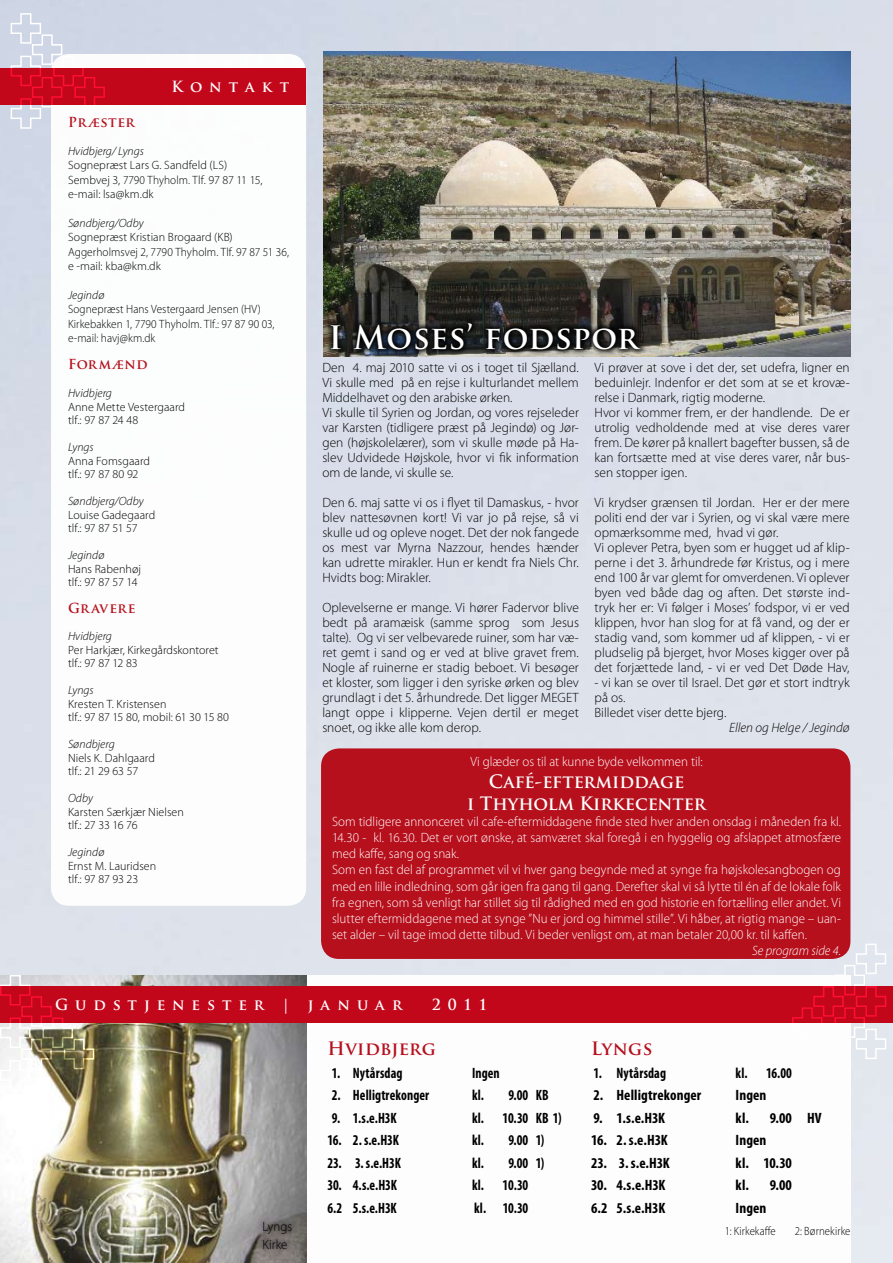
<style>
.page{position:relative;width:893px;height:1263px;background:#fff}
.page>*{position:absolute;margin:0;border:0;box-sizing:border-box;transform-origin:0 0}
.t1{font:700 31.5px "Trajan Pro";letter-spacing:.02em;color:#fff}
.t2{font:700 18px/21.6px "Trajan Pro";color:#fff;text-align:center}
.t3{font:700 18px "Trajan Pro";letter-spacing:.02em;color:#b6101d}
.t4{font:700 condensed 15px "Myriad Pro";letter-spacing:.005em;color:#000;scale:.9 1}
.t5{font:700 condensed 15px "Myriad Pro";letter-spacing:.005em;color:#000}
.t6{font:700 15px "Trajan Pro";letter-spacing:.46em;color:#fff}
.t7{font:300 13.5px/15px "Myriad Pro";letter-spacing:.005em;color:#000}
.t8{font:300 13.5px/16.2px "Myriad Pro";color:#fff;scale:.96 1}
.t9{font:italic 300 13.5px "Myriad Pro";color:#000}
.t10{font:italic 300 13.5px "Myriad Pro";color:#fff;scale:.96 1}
.t11{font:700 13.5px "Trajan Pro";letter-spacing:.035em;color:#b6101d}
.t12{font:300 13.5px/18px "Myriad Pro";letter-spacing:.005em;color:#000;scale:.95 1}
.t13{font:700 13.5px "Trajan Pro";letter-spacing:.055em;color:#b6101d}
.t14{font:300 12px/13.5px "Myriad Pro";letter-spacing:.005em;color:#000}
.t15{font:italic 300 12px "Myriad Pro";letter-spacing:.005em;color:#000}
.t16{font:300 12px/14.4px "Myriad Pro";letter-spacing:.005em;color:#000;scale:.94 1}
.t17{font:300 12px "Myriad Pro";letter-spacing:.005em;color:#000;scale:.9 1}
</style>
<div class="page">
<img style="left:0;top:0;width:893px;height:1263px">
<div style="left:51px;top:975px;width:799px;height:288px;background:#fff"></div>
<div style="left:51px;top:54px;width:255px;height:852px;background:#fff;border-radius:18px"></div>
<img style="left:0;top:975px;width:306px;height:288px">
<div style="left:0;top:986px;width:893px;height:36px;background:#c3071b"></div>
<div style="left:0;top:69px;width:306px;height:36px;background:#c3071b"></div>
<svg style="left:10px;top:12px;width:96px;height:117px"></svg>
<svg style="left:791px;top:943px;width:96px;height:117px"></svg>
<div style="left:256px;top:1216px;width:43px;height:40px;background:#000;opacity:.75"></div>
<svg style="left:0;top:974px;width:95px;height:117px"></svg>
<img style="left:323px;top:51px;width:527px;height:306px">
<div style="left:321px;top:748px;width:529px;height:211px;background:#b6101d;border-radius:18px"></div>
<svg style="left:324px;top:316px;width:323px;height:40px;background:#292928"></svg>
<p class="t6" style="left:172px;top:77px;width:119px">Kontakt</p>
<p class="t11" style="left:68px;top:114px;width:68px">Pr æster</p>
<p class="t15" style="left:68px;top:144px;width:77px">Hvidbjerg/ Lyngs</p>
<p class="t14" style="left:68px;top:158px;width:196px;line-height:14.4px">Sognepræst Lars G. Sandfeld (LS)<br>Sembvej 3, 7790 Thyholm. Tlf. 97 87 11 15, e-mail: lsa@km.dk</p>
<p class="t15" style="left:68px;top:216px;width:77px">Søndbjerg/Odby</p>
<p class="t14" style="left:68px;top:230px;width:223px;line-height:14.4px">Sognepræst Kristian Brogaard (KB)<br>Aggerholmsvej 2, 7790 Thyholm. Tlf. 97 87 51 36, e -mail: kba@km.dk</p>
<p class="t15" style="left:68px;top:288px;width:38px">Jegindø</p>
<p class="t16" style="left:68px;top:302px;width:221px">Sognepræst Hans Vestergaard Jensen (HV)<br>Kirkebakken 1, 7790 Thyholm. Tlf.: 97 87 90 03, e-mail: havj@km.dk</p>
<p class="t11" style="left:68px;top:356px;width:81px">Formænd</p>
<p class="t15" style="left:68px;top:386px;width:45px">Hvidbjerg</p>
<p class="t14" style="left:68px;top:400px;width:119px">Anne Mette Vestergaard tlf.: 97 87 24 48</p>
<p class="t15" style="left:68px;top:440px;width:27px">Lyngs</p>
<p class="t14" style="left:68px;top:454px;width:84px">Anna Fomsgaard tlf.: 97 87 80 92</p>
<p class="t15" style="left:68px;top:494px;width:77px">Søndbjerg/Odby</p>
<p class="t14" style="left:68px;top:508px;width:89px">Louise Gadegaard tlf.: 97 87 51 57</p>
<p class="t15" style="left:68px;top:548px;width:38px">Jegindø</p>
<p class="t14" style="left:68px;top:562px;width:75px">Hans Rabenhøj tlf.: 97 87 57 14</p>
<p class="t13" style="left:68px;top:600px;width:69px">Gravere</p>
<p class="t15" style="left:68px;top:629px;width:45px">Hvidbjerg</p>
<p class="t14" style="left:68px;top:643px;width:152px">Per Harkjær, Kirkegårdskontoret tlf.: 97 87 12 83</p>
<p class="t15" style="left:68px;top:683px;width:27px">Lyngs</p>
<p class="t14" style="left:68px;top:697px;width:163px">Kresten T. Kristensen<br>tlf.: 97 87 15 80, mobil: 61 30 15 80</p>
<p class="t15" style="left:68px;top:737px;width:48px">Søndbjerg</p>
<p class="t14" style="left:68px;top:751px;width:88px">Niels K. Dahlgaard tlf.: 21 29 63 57</p>
<p class="t15" style="left:68px;top:791px;width:26px">Odby</p>
<p class="t14" style="left:68px;top:805px;width:117px">Karsten Særkjær Nielsen tlf.: 27 33 16 76</p>
<p class="t15" style="left:68px;top:845px;width:38px">Jegindø</p>
<p class="t14" style="left:68px;top:859px;width:90px">Ernst M. Lauridsen tlf.: 97 87 93 23</p>
<h1 class="t1" style="left:328px;top:318px;width:311px">I Moses’ fodspor</h1>
<p class="t7" style="left:594px;top:360px;width:257px">Vi prøver at sove i det der, set udefra, ligner en beduinlejr. Indenfor er det som at se et krovæ&shy;relse i Danmark, rigtig moderne.<br>Hvor vi kommer frem, er der handlende. De er utrolig vedholdende med at vise deres varer frem. De kører på knallert bagefter bussen, så de kan fortsætte med at vise deres varer, når bus&shy;sen stopper igen.</p>
<p class="t7" style="left:594px;top:495px;width:257px">Vi krydser grænsen til Jordan. Her er der mere politi end der var i Syrien, og vi skal være mere opmærksomme med, hvad vi gør.<br>Vi oplever Petra, byen som er hugget ud af klip&shy;perne i det 3. århundrede før Kristus, og i mere end 100 år var glemt for omverdenen. Vi oplever byen ved både dag og aften. Det største ind&shy;tryk her er: Vi følger i Moses’ fodspor, vi er ved klippen, hvor han slog for at få vand, og der er stadig vand, som kommer ud af klippen, - vi er pludselig på bjerget, hvor Moses kigger over på det forjættede land, - vi er ved Det Døde Hav,</p>
<p class="t7" style="left:594px;top:675px;width:257px">- vi kan se over til Israel. Det gør et stort indtryk på os.<br>Billedet viser dette bjerg.</p>
<p class="t9" style="left:729px;top:720px;width:122px">Ellen og Helge / Jegindø</p>
<p class="t8" style="left:470px;top:754px;width:243px">Vi glæder os til at kunne byde velkommen til:</p>
<h2 class="t2" style="left:467px;top:771px;width:240px">Café-eftermiddage<br>i Thyholm Kirkecenter</h2>
<p class="t8" style="left:332px;top:813px;width:532px">Som tidligere annonceret vil cafe-eftermiddagene finde sted hver anden onsdag i måneden fra kl.<br>14.30 - kl. 16.30. Det er vort ønske, at samværet skal foregå i en hyggelig og afslappet atmosfære med kaffe, sang og snak.<br>Som en fast del af programmet vil vi hver gang begynde med at synge fra højskolesangbogen og med en lille indledning, som går igen fra gang til gang. Derefter skal vi så lytte til én af de lokale folk fra egnen, som så venligt har stillet sig til rådighed med en god historie en fortælling eller andet. Vi slutter eftermiddagene med at synge ”Nu er jord og himmel stille”. Vi håber, at rigtig mange – uan&shy;set alder – vil tage imod dette tilbud. Vi beder venligst om, at man betaler 20,00 kr. til kaffen.</p>
<p class="t10" style="left:752px;top:943px;width:94px">Se program side 4.</p>
<p class="t7" style="left:322px;top:360px;width:258px">Den 4. maj 2010 satte vi os i toget til Sjælland.<br>Vi skulle med på en rejse i kulturlandet mellem Middelhavet og den arabiske ørken.<br>Vi skulle til Syrien og Jordan, og vores rejseleder var Karsten (tidligere præst på Jegindø) og Jør&shy;gen (højskolelærer), som vi skulle møde på Ha&shy;slev Udvidede Højskole, hvor vi fik information om de lande, vi skulle se.</p>
<p class="t7" style="left:322px;top:495px;width:258px;text-align:justify">Den 6. maj satte vi os i flyet til Damaskus, - hvor blev nattesøvnen kort! Vi var jo på rejse, så vi skulle ud og opleve noget. Det der nok fangede os mest var Myrna Nazzour, hendes hænder kan udrette mirakler. Hun er kendt fra Niels Chr.<br>Hvidts bog: Mirakler.</p>
<p class="t7" style="left:322px;top:600px;width:258px;text-align:justify">Oplevelserne er mange. Vi hører Fadervor blive bedt på aramæisk (samme sprog som Jesus talte). Og vi ser velbevarede ruiner, som har væ&shy;ret gemt i sand og er ved at blive gravet frem.<br>Nogle af ruinerne er stadig beboet. Vi besøger et kloster, som ligger i den syriske ørken og blev grundlagt i det 5. århundrede. Det ligger MEGET langt oppe i klipperne. Vejen dertil er meget snoet, og ikke alle kom derop.</p>
<p class="t6" style="left:55px;top:995px;width:349px">Gudstjenester | januar</p>
<p class="t6" style="left:432px;top:995px;width:57px">2011</p>
<p class="t12" style="left:263px;top:1217px;width:33px">Lyngs<br>Kirke</p>
<h2 class="t3" style="left:327px;top:1038px;width:110px">Hvidbjerg</h2>
<p class="t4" style="left:332px;top:1063px;width:80px">1. Nytårsdag</p>
<p class="t4" style="left:472px;top:1063px;width:32px">Ingen</p>
<p class="t4" style="left:332px;top:1086px;width:110px">2. Helligtrekonger</p>
<p class="t4" style="left:472px;top:1086px;width:87px">kl. 9.00 KB</p>
<p class="t4" style="left:332px;top:1108px;width:74px">9. 1.s.e.H3K</p>
<p class="t4" style="left:472px;top:1108px;width:101px">kl. 10.30 KB 1)</p>
<p class="t4" style="left:327px;top:1131px;width:81px">16. 2. s.e.H3K</p>
<p class="t4" style="left:472px;top:1131px;width:82px">kl. 9.00 1)</p>
<p class="t4" style="left:327px;top:1153px;width:83px">23. 3. s.e.H3K</p>
<p class="t4" style="left:472px;top:1153px;width:82px">kl. 9.00 1)</p>
<p class="t4" style="left:327px;top:1176px;width:79px">30. 4.s.e.H3K</p>
<p class="t4" style="left:472px;top:1176px;width:64px">kl. 10.30</p>
<p class="t4" style="left:327px;top:1198px;width:79px">6.2 5.s.e.H3K</p>
<p class="t4" style="left:474px;top:1198px;width:62px">kl. 10.30</p>
<h2 class="t3" style="left:591px;top:1038px;width:63px">Lyngs</h2>
<p class="t4" style="left:593px;top:1063px;width:82px">1. Nytårsdag</p>
<p class="t4" style="left:736px;top:1063px;width:64px">kl. 16.00</p>
<p class="t5" style="left:593px;top:1086px;width:109px">2. Helligtrekonger</p>
<p class="t5" style="left:736px;top:1086px;width:32px">Ingen</p>
<p class="t5" style="left:593px;top:1108px;width:73px">9. 1.s.e.H3K</p>
<p class="t5" style="left:736px;top:1108px;width:87px">kl. 9.00 HV</p>
<p class="t5" style="left:591px;top:1131px;width:78px">16. 2. s.e.H3K</p>
<p class="t5" style="left:736px;top:1131px;width:32px">Ingen</p>
<p class="t5" style="left:591px;top:1153px;width:80px">23. 3. s.e.H3K</p>
<p class="t5" style="left:736px;top:1153px;width:58px">kl. 10.30</p>
<p class="t5" style="left:591px;top:1176px;width:76px">30. 4.s.e.H3K</p>
<p class="t5" style="left:736px;top:1176px;width:58px">kl. 9.00</p>
<p class="t5" style="left:591px;top:1198px;width:76px">6.2 5.s.e.H3K</p>
<p class="t5" style="left:736px;top:1198px;width:32px">Ingen</p>
<p class="t17" style="left:725px;top:1224px;width:58px">1: Kirkekaffe</p>
<p class="t17" style="left:795px;top:1224px;width:63px">2: Børnekirke</p>
</div>
